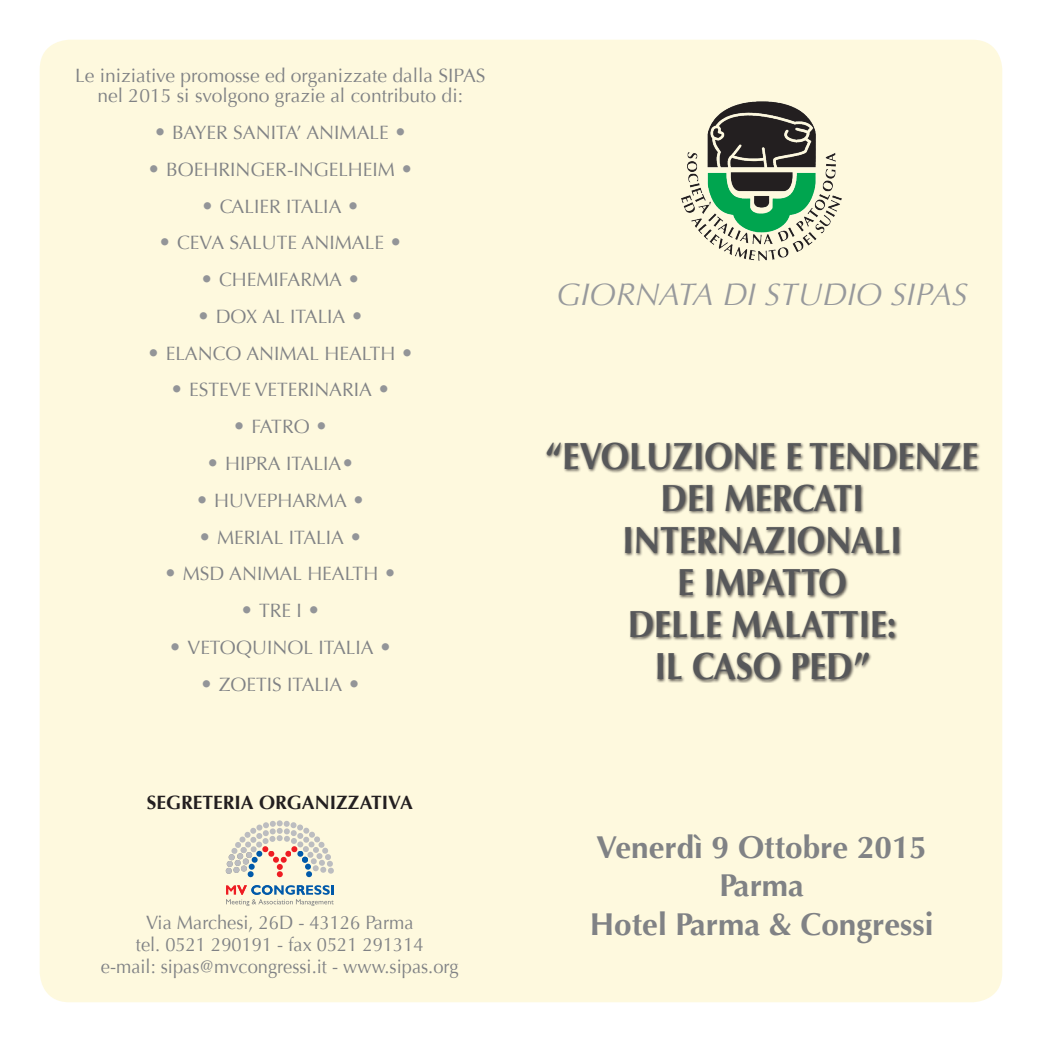
<style>
.page{position:relative;width:1042px;height:1042px;background:#fff}
.page>*{position:absolute;margin:0;border:0;box-sizing:border-box;transform-origin:0 0}
.t1{font:700 37.62px "Optima";color:#57585a;scale:.9 1}
.t2{font:700 37.62px "Optima";letter-spacing:-.02em;color:#57585a;scale:.9 1}
.t3{font:700 31.5px "Optima";color:#808285}
.t4{font:italic 31.5px "Optima";color:#97999c}
.t5{font:19.25px "Optima";color:#808285}
.t6{font:19.25px "Optima";color:#808285;scale:.95 1}
.t7{font:700 19.25px "Optima";color:#231f20}
.s1{font-size:21px;color:#939598}
</style>
<div class="page">
<div style="left:40px;top:40px;width:962px;height:962px;background:#fef9de;border-radius:30px"></div>
<svg style="left:226px;top:820px;width:108px;height:57px"></svg>
<svg style="left:226px;top:885px;width:108px;height:21px"></svg>
<div style="left:545px;top:441px;width:436px;height:242px;background:#231f20;opacity:.75"></div>
<img style="left:681px;top:101px;width:161px;height:160px">
<p class="t5" style="left:75px;top:64px;width:412px">Le iniziative promosse ed organizzate dalla SIPAS</p>
<p class="t5" style="left:98px;top:85px;width:367px">nel 2015 si svolgono grazie al contributo di:</p>
<p class="t5" style="left:154px;top:121px;width:255px"><span class="s1">•</span> BAYER SANITA’ ANIMALE <span class="s1">•</span></p>
<p class="t5" style="left:148px;top:158px;width:267px"><span class="s1">•</span> BOEHRINGER-INGELHEIM <span class="s1">•</span></p>
<p class="t5" style="left:201px;top:195px;width:160px"><span class="s1">•</span> CALIER ITALIA <span class="s1">•</span></p>
<p class="t5" style="left:159px;top:232px;width:245px"><span class="s1">•</span> CEVA SALUTE ANIMALE <span class="s1">•</span></p>
<p class="t5" style="left:200px;top:268px;width:161px"><span class="s1">•</span> CHEMIFARMA <span class="s1">•</span></p>
<p class="t5" style="left:197px;top:305px;width:168px"><span class="s1">•</span> DOX AL ITALIA <span class="s1">•</span></p>
<p class="t5" style="left:147px;top:342px;width:268px"><span class="s1">•</span> ELANCO ANIMAL HEALTH <span class="s1">•</span></p>
<p class="t5" style="left:170px;top:379px;width:221px"><span class="s1">•</span> ESTEVE VETERINARIA <span class="s1">•</span></p>
<p class="t5" style="left:233px;top:415px;width:97px"><span class="s1">•</span> FATRO <span class="s1">•</span></p>
<p class="t5" style="left:206px;top:452px;width:149px"><span class="s1">•</span> HIPRA ITALIA<span class="s1">•</span></p>
<p class="t5" style="left:196px;top:489px;width:171px"><span class="s1">•</span> HUVEPHARMA <span class="s1">•</span></p>
<p class="t5" style="left:198px;top:526px;width:165px"><span class="s1">•</span> MERIAL ITALIA <span class="s1">•</span></p>
<p class="t5" style="left:164px;top:562px;width:234px"><span class="s1">•</span> MSD ANIMAL HEALTH <span class="s1">•</span></p>
<p class="t5" style="left:241px;top:599px;width:81px"><span class="s1">•</span> TRE I <span class="s1">•</span></p>
<p class="t5" style="left:169px;top:636px;width:224px"><span class="s1">•</span> VETOQUINOL ITALIA <span class="s1">•</span></p>
<p class="t5" style="left:200px;top:673px;width:162px"><span class="s1">•</span> ZOETIS ITALIA <span class="s1">•</span></p>
<p class="t7" style="left:147px;top:791px;width:267px">SEGRETERIA ORGANIZZATIVA</p>
<p class="t6" style="left:146px;top:911px;width:283px">Via Marchesi, 26D - 43126 Parma</p>
<p class="t6" style="left:136px;top:933px;width:304px">tel. 0521 290191 - fax 0521 291314</p>
<p class="t6" style="left:101px;top:955px;width:378px">e-mail: sipas@mvcongressi.it - www.sipas.org</p>
<p class="t4" style="left:556px;top:276px;width:413px">GIORNATA DI STUDIO SIPAS</p>
<p class="t1" style="left:546px;top:434px;width:482px">“EVOLUZIONE E TENDENZE</p>
<p class="t1" style="left:660px;top:476px;width:227px">DEI MERCATI</p>
<p class="t1" style="left:622px;top:518px;width:312px">INTERNAZIONALI</p>
<p class="t2" style="left:677px;top:560px;width:190px">E IMPATTO</p>
<p class="t1" style="left:628px;top:602px;width:300px">DELLE MALATTIE:</p>
<p class="t1" style="left:655px;top:644px;width:240px">IL CASO PED”</p>
<p class="t3" style="left:596px;top:828px;width:332px">Venerdì 9 Ottobre 2015</p>
<p class="t3" style="left:719px;top:867px;width:86px">Parma</p>
<p class="t3" style="left:590px;top:905px;width:345px">Hotel Parma &amp; Congressi</p>
</div>
